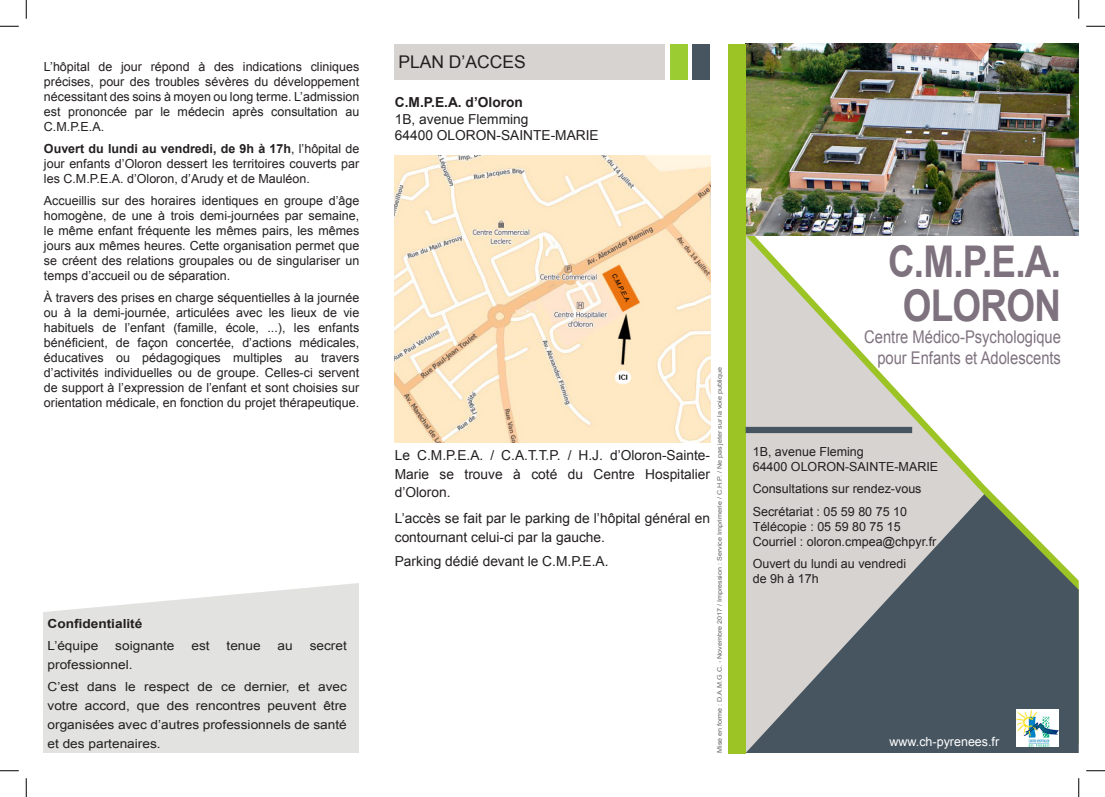
<style>
.page{position:relative;width:1105px;height:797px;background:#fff}
.page>*{position:absolute;margin:0;border:0;box-sizing:border-box;transform-origin:0 0}
.t1{font:700 43.75px/43.8px "Arial";letter-spacing:-.02em;color:#7e727e;text-align:center;scale:.84 1}
.t2{font:17.5px "Arial";color:#7e727e;scale:.84 1}
.Titre_2{font:17.5px "Arial";color:#231f20}
.t3{font:13.75px/18.8px "Arial";color:#231f20;text-align:justify}
.t4{font:700 13.75px "Arial";color:#231f20}
.t5{font:12.5px/15px "Arial";color:#231f20;text-align:justify}
.t6{font:12.5px/18.8px "Arial";color:#231f20;text-align:justify;scale:1.09 1}
.t7{font:12.5px "Arial";color:#fff}
.t8{font:700 12.5px "Arial";color:#231f20;scale:1.09 1}
.t9{font:6.25px "Arial";color:#646464;scale:1.14 1}
.s1{font-weight:700}
</style>
<div class="page">
<div style="left:395px;top:44px;width:270px;height:35px;background:#d7d3d0"></div>
<div style="left:692px;top:44px;width:18px;height:35px;background:#475560"></div>
<div style="left:670px;top:44px;width:18px;height:35px;background:#9bcc32"></div>
<img style="left:746px;top:44px;width:333px;height:191px">
<svg style="left:984px;top:494px;width:95px;height:259px;fill:#475560"></svg>
<svg style="left:746px;top:235px;width:238px;height:518px;fill:#d7d3d0"></svg>
<div style="left:728px;top:44px;width:18px;height:709px;background:#9cc425"></div>
<img style="left:1016px;top:709px;width:43px;height:37px">
<div style="left:746px;top:427px;width:166px;height:6px;background:#475560"></div>
<img style="left:395px;top:155px;width:315px;height:287px">
<div style="left:44px;top:578px;width:315px;height:175px;background:#e2e2e0"></div>
<svg style="left:44px;top:578px;width:315px;height:34px"></svg>
<svg style="left:0;top:25px;width:19px;height:2px"></svg>
<svg style="left:1086px;top:25px;width:19px;height:2px"></svg>
<svg style="left:0;top:770px;width:19px;height:1px"></svg>
<svg style="left:1086px;top:770px;width:19px;height:1px"></svg>
<svg style="left:25px;top:0;width:2px;height:19px"></svg>
<svg style="left:25px;top:778px;width:2px;height:19px"></svg>
<svg style="left:1078px;top:0;width:1px;height:19px"></svg>
<svg style="left:1078px;top:778px;width:1px;height:19px"></svg>
<p class="t5" style="left:44px;top:59px;width:317px">L’hôpital de jour répond à des indications cliniques précises, pour des troubles sévères du développement nécessitant des soins à moyen ou long terme. L’admission est prononcée par le médecin après consultation au C.M.P.E.A.</p>
<p class="t5" style="left:44px;top:141px;width:317px"><span class="s1">Ouvert du lundi au vendredi, de 9h à 17h</span>, l’hôpital de jour enfants d’Oloron dessert les territoires couverts par les C.M.P.E.A. d’Oloron, d’Arudy et de Mauléon.</p>
<p class="t5" style="left:44px;top:193px;width:317px">Accueillis sur des horaires identiques en groupe d’âge homogène, de une à trois demi-journées par semaine, le même enfant fréquente les mêmes pairs, les mêmes jours aux mêmes heures. Cette organisation permet que se créent des relations groupales ou de singulariser un temps d’accueil ou de séparation.</p>
<p class="t5" style="left:44px;top:290px;width:317px">À travers des prises en charge séquentielles à la journée ou à la demi-journée, articulées avec les lieux de vie habituels de l’enfant (famille, école, ...), les enfants bénéficient, de façon concertée, d’actions médicales, éducatives ou pédagogiques multiples au travers d’activités individuelles ou de groupe. Celles-ci servent de support à l’expression de l’enfant et sont choisies sur orientation médicale, en fonction du projet thérapeutique.</p>
<p class="t8" style="left:48px;top:615px;width:89px">Confidentialité</p>
<p class="t6" style="left:48px;top:636px;width:48px">L’équipe</p>
<p class="t6" style="left:115px;top:636px;width:56px">soignante</p>
<p class="t6" style="left:191px;top:636px;width:18px">est</p>
<p class="t6" style="left:227px;top:636px;width:33px">tenue</p>
<p class="t6" style="left:278px;top:636px;width:15px">au</p>
<p class="t6" style="left:310px;top:636px;width:36px">secret</p>
<p class="t6" style="left:48px;top:655px;width:80px">professionnel.</p>
<p class="t6" style="left:48px;top:677px;width:276px">C’est dans le respect de ce dernier, et avec votre accord, que des rencontres peuvent être organisées avec d’autres professionnels de santé et des partenaires.</p>
<p class="Titre_2" style="left:398px;top:50px;width:129px">PLAN D’ACCES</p>
<p class="t4" style="left:395px;top:93px;width:130px">C.M.P.E.A. d’Oloron</p>
<p class="t3" style="left:395px;top:110px;width:135px">1B, avenue Flemming</p>
<p class="t3" style="left:395px;top:126px;width:206px">64400 OLORON-SAINTE-MARIE</p>
<p class="t9" style="left:715px;top:753px;width:340px;rotate:-90deg">Mise en forme : D.A.M.G.C. - Novembre 2017 / Impression : Service Imprimerie / C.H.P. / Ne pas jeter sur la voie publique</p>
<p class="t3" style="left:395px;top:446px;width:317px">Le C.M.P.E.A. / C.A.T.T.P. / H.J. d’Oloron-Sainte-Marie se trouve à coté du Centre Hospitalier d’Oloron.</p>
<p class="t3" style="left:395px;top:509px;width:317px">L’accès se fait par le parking de l’hôpital général en contournant celui-ci par la gauche.</p>
<p class="t3" style="left:395px;top:551px;width:215px">Parking dédié devant le C.M.P.E.A.</p>
<p class="t1" style="left:888px;top:241px;width:207px">C.M.P.E.A.<br>OLORON</p>
<p class="t2" style="left:864px;top:325px;width:236px">Centre Médico-Psychologique</p>
<p class="t2" style="left:877px;top:346px;width:220px">pour Enfants et Adolescents</p>
<p class="t5" style="left:753px;top:444px;width:113px">1B, avenue Fleming</p>
<p class="t5" style="left:753px;top:459px;width:187px">64400 OLORON-SAINTE-MARIE</p>
<p class="t5" style="left:753px;top:481px;width:170px">Consultations sur rendez-vous</p>
<p class="t5" style="left:753px;top:503px;width:156px">Secrétariat : 05 59 80 75 10</p>
<p class="t5" style="left:753px;top:518px;width:150px">Télécopie : 05 59 80 75 15</p>
<p class="t5" style="left:753px;top:533px;width:185px">Courriel : oloron.cmpea@chpyr.fr</p>
<p class="t5" style="left:753px;top:556px;width:155px">Ouvert du lundi au vendredi</p>
<p class="t5" style="left:753px;top:571px;width:68px">de 9h à 17h</p>
<p class="t7" style="left:889px;top:733px;width:111px">www.ch-pyrenees.fr</p>
</div>
